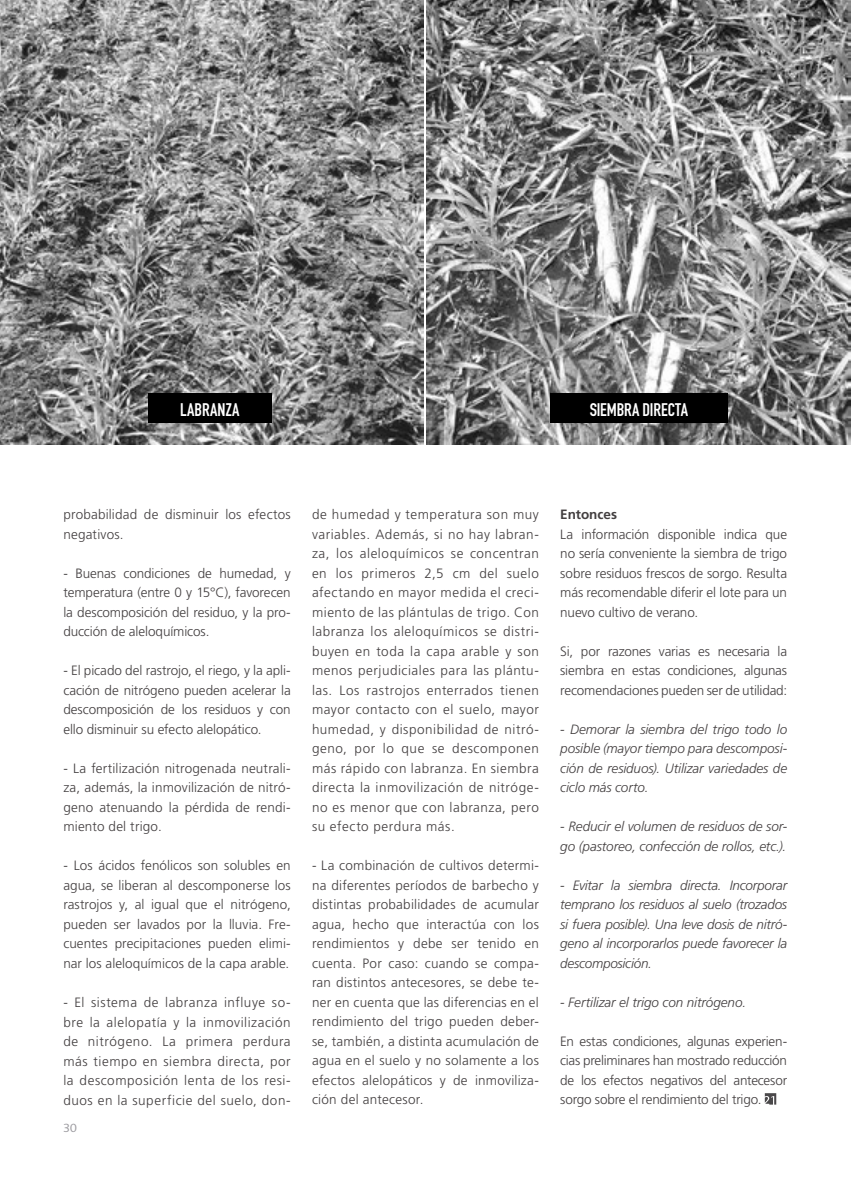
<style>
.page{position:relative;width:851px;height:1191px;background:#fff}
.page>*{position:absolute;margin:0;border:0;box-sizing:border-box;transform-origin:0 0}
.t1{font:18px "DIN Engschrift Std";color:#fff}
.t2{font:300 13.5px/19.5px "Frutiger LT Std";letter-spacing:.005em;color:#433f40;text-align:justify}
.t3{font:italic 300 13.5px/19.5px "Frutiger LT Std";letter-spacing:-.01em;color:#433f40;text-align:justify}
.t4{font:700 13.5px "Frutiger LT Std";letter-spacing:-.005em;color:#433f40}
.t5{font:12px "Syntax LT Std";color:#9c9ba0}
</style>
<div class="page">
<img style="left:0;top:0;width:423px;height:444px">
<div style="left:148px;top:393px;width:123px;height:30px;background:#000"></div>
<svg style="left:764px;top:1093px;width:12px;height:11px"></svg>
<img style="left:427px;top:0;width:423px;height:444px">
<div style="left:550px;top:393px;width:177px;height:30px;background:#000"></div>
<h1 class="t1" style="left:180px;top:399px;width:61px">LABRANZA</h1>
<h1 class="t1" style="left:589px;top:399px;width:100px">SIEMBRA DIRECTA</h1>
<p class="t2" style="left:63px;top:505px;width:229px">probabilidad de disminuir los efectos negativos.</p>
<p class="t2" style="left:63px;top:563px;width:229px">- Buenas condiciones de humedad, y temperatura (entre 0 y 15°C), favorecen la descomposición del residuo, y la pro&shy;ducción de aleloquímicos.</p>
<p class="t2" style="left:63px;top:661px;width:229px">- El picado del rastrojo, el riego, y la apli&shy;cación de nitrógeno pueden acelerar la descomposición de los residuos y con ello disminuir su efecto alelopático.</p>
<p class="t2" style="left:63px;top:758px;width:229px">- La fertilización nitrogenada neutrali&shy;za, además, la inmovilización de nitró&shy;geno atenuando la pérdida de rendi&shy;miento del trigo.</p>
<p class="t2" style="left:63px;top:856px;width:229px">- Los ácidos fenólicos son solubles en agua, se liberan al descomponerse los rastrojos y, al igual que el nitrógeno, pueden ser lavados por la lluvia. Fre&shy;cuentes precipitaciones pueden elimi&shy;nar los aleloquímicos de la capa arable.</p>
<p class="t2" style="left:63px;top:992px;width:229px">- El sistema de labranza influye so&shy;bre la alelopatía y la inmovilización de nitrógeno. La primera perdura más tiempo en siembra directa, por la descomposición lenta de los resi&shy;duos en la superficie del suelo, don-</p>
<p class="t5" style="left:63px;top:1120px;width:15px">30</p>
<p class="t2" style="left:312px;top:505px;width:228px">de humedad y temperatura son muy variables. Además, si no hay labran&shy;za, los aleloquímicos se concentran en los primeros 2,5 cm del suelo afectando en mayor medida el creci&shy;miento de las plántulas de trigo. Con labranza los aleloquímicos se distri&shy;buyen en toda la capa arable y son menos perjudiciales para las plántu&shy;las. Los rastrojos enterrados tienen mayor contacto con el suelo, mayor humedad, y disponibilidad de nitró&shy;geno, por lo que se descomponen más rápido con labranza. En siembra directa la inmovilización de nitróge&shy;no es menor que con labranza, pero su efecto perdura más.</p>
<p class="t2" style="left:312px;top:856px;width:228px">- La combinación de cultivos determi&shy;na diferentes períodos de barbecho y distintas probabilidades de acumular agua, hecho que interactúa con los rendimientos y debe ser tenido en cuenta. Por caso: cuando se compa&shy;ran distintos antecesores, se debe te&shy;ner en cuenta que las diferencias en el rendimiento del trigo pueden deber&shy;se, también, a distinta acumulación de agua en el suelo y no solamente a los efectos alelopáticos y de inmoviliza&shy;ción del antecesor.</p>
<p class="t4" style="left:560px;top:506px;width:58px">Entonces</p>
<p class="t2" style="left:560px;top:524px;width:228px">La información disponible indica que no sería conveniente la siembra de trigo sobre residuos frescos de sorgo. Resulta más recomendable diferir el lote para un nuevo cultivo de verano.</p>
<p class="t2" style="left:560px;top:641px;width:228px">Si, por razones varias es necesaria la siembra en estas condiciones, algunas recomendaciones pueden ser de utilidad:</p>
<p class="t3" style="left:560px;top:719px;width:228px">- Demorar la siembra del trigo todo lo posible (mayor tiempo para descomposi&shy;ción de residuos). Utilizar variedades de ciclo más corto.</p>
<p class="t3" style="left:560px;top:817px;width:228px">- Reducir el volumen de residuos de sor&shy;go (pastoreo, confección de rollos, etc.).</p>
<p class="t3" style="left:560px;top:875px;width:228px">- Evitar la siembra directa. Incorporar temprano los residuos al suelo (trozados si fuera posible). Una leve dosis de nitró&shy;geno al incorporarlos puede favorecer la descomposición.</p>
<p class="t3" style="left:560px;top:992px;width:187px">- Fertilizar el trigo con nitrógeno.</p>
<p class="t2" style="left:560px;top:1031px;width:228px">En estas condiciones, algunas experien&shy;cias preliminares han mostrado reducción de los efectos negativos del antecesor sorgo sobre el rendimiento del trigo.</p>
</div>
